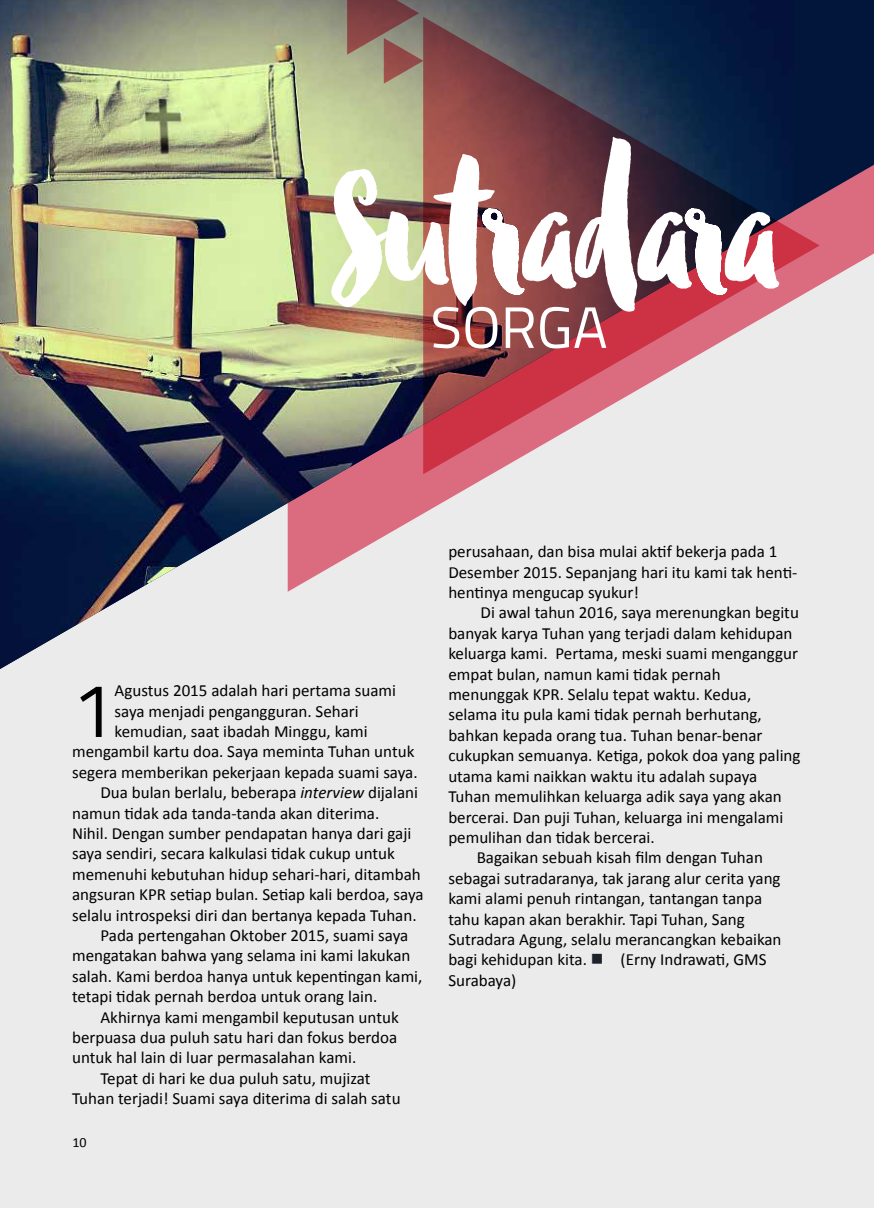
<style>
.page{position:relative;width:874px;height:1208px;background:#fff}
.page>*{position:absolute;margin:0;border:0;box-sizing:border-box;transform-origin:0 0}
.t1{font:215px "Smitten";letter-spacing:-.01em;color:#fff}
.t2{font:76px "Titillium";color:#000}
.t3{font:58.4px "Titillium";color:#fff}
.t4{font:17px/20.4px "Calibri";color:#000}
.t5{font:14px "Calibri";color:#000}
.s1{font-style:italic}
.s2{color:#1d2129}
</style>
<div class="page">
<div style="left:0;top:0;width:872px;height:1208px;background:#ebebec"></div>
<svg style="left:793px;top:0;width:80px;height:669px"></svg>
<img style="left:0;top:0;width:793px;height:669px">
<svg style="left:423px;top:17px;width:396px;height:457px"></svg>
<svg style="left:347px;top:0;width:76px;height:84px;background:#8f7064"></svg>
<h1 class="t1" style="left:331px;top:148px;width:449px">Sutradara</h1>
<h3 class="t3" style="left:430px;top:285px;width:179px">SORGA</h3>
<h2 class="t2" style="left:72px;top:654px;width:44px">1</h2>
<p class="t4" style="left:115px;top:680px;width:283px">Agustus 2015 adalah hari pertama suami</p>
<p class="t4" style="left:115px;top:701px;width:245px">saya menjadi pengangguran. Sehari</p>
<p class="t4" style="left:115px;top:721px;width:254px">kemudian, saat ibadah Minggu, kami</p>
<p class="t4" style="left:72px;top:741px;width:344px">mengambil kartu doa. Saya meminta Tuhan untuk</p>
<p class="t4" style="left:72px;top:762px;width:347px">segera memberikan pekerjaan kepada suami saya.</p>
<p class="t4" style="left:100px;top:782px;width:319px">Dua bulan berlalu, beberapa <span class="s1">interview</span> dijalani</p>
<p class="t4" style="left:72px;top:803px;width:309px">namun tidak ada tanda-tanda akan diterima.</p>
<p class="t4" style="left:72px;top:823px;width:340px">Nihil. Dengan sumber pendapatan hanya dari gaji</p>
<p class="t4" style="left:72px;top:843px;width:324px">saya sendiri, secara kalkulasi tidak cukup untuk</p>
<p class="t4" style="left:72px;top:864px;width:350px">memenuhi kebutuhan hidup sehari-hari, ditambah</p>
<p class="t4" style="left:72px;top:884px;width:353px">angsuran KPR setiap bulan. Setiap kali berdoa, saya</p>
<p class="t4" style="left:72px;top:905px;width:346px">selalu introspeksi diri dan bertanya kepada Tuhan.</p>
<p class="t4" style="left:100px;top:925px;width:309px">Pada pertengahan Oktober 2015, suami saya</p>
<p class="t4" style="left:72px;top:945px;width:340px">mengatakan bahwa yang selama ini kami lakukan</p>
<p class="t4" style="left:72px;top:966px;width:352px">salah. Kami berdoa hanya untuk kepentingan kami,</p>
<p class="t4" style="left:72px;top:986px;width:306px">tetapi tidak pernah berdoa untuk orang lain.</p>
<p class="t4" style="left:100px;top:1007px;width:299px">Akhirnya kami mengambil keputusan untuk</p>
<p class="t4" style="left:72px;top:1027px;width:326px">berpuasa dua puluh satu hari dan fokus berdoa</p>
<p class="t4" style="left:72px;top:1047px;width:285px">untuk hal lain di luar permasalahan kami.</p>
<p class="t4" style="left:100px;top:1068px;width:271px">Tepat di hari ke dua puluh satu, mujizat</p>
<p class="t4" style="left:72px;top:1088px;width:330px">Tuhan terjadi! Suami saya diterima di salah satu</p>
<p class="t5" style="left:72px;top:1133px;width:16px">10</p>
<p class="t4" style="left:448px;top:541px;width:350px">perusahaan, dan bisa mulai aktif bekerja pada 1<br>Desember 2015. Sepanjang hari itu kami tak henti&shy;hentinya mengucap syukur!</p>
<p class="t4" style="left:480px;top:602px;width:320px">Di awal tahun 2016, saya merenungkan begitu</p>
<p class="t4" style="left:448px;top:623px;width:345px">banyak karya Tuhan yang terjadi dalam kehidupan</p>
<p class="t4" style="left:448px;top:643px;width:351px">keluarga kami. Pertama, meski suami menganggur</p>
<p class="t4" style="left:448px;top:664px;width:274px">empat bulan, namun kami tidak pernah</p>
<p class="t4" style="left:448px;top:684px;width:304px">menunggak KPR. Selalu tepat waktu. Kedua,</p>
<p class="t4" style="left:448px;top:704px;width:315px">selama itu pula kami tidak pernah berhutang,</p>
<p class="t4" style="left:448px;top:725px;width:315px">bahkan kepada orang tua. Tuhan benar-benar</p>
<p class="t4" style="left:448px;top:745px;width:353px">cukupkan semuanya. Ketiga, pokok doa yang paling</p>
<p class="t4" style="left:448px;top:766px;width:310px">utama kami naikkan waktu itu adalah supaya</p>
<p class="t4" style="left:448px;top:786px;width:335px">Tuhan memulihkan keluarga adik saya yang akan</p>
<p class="t4" style="left:448px;top:806px;width:336px">bercerai. Dan puji Tuhan, keluarga ini mengalami</p>
<p class="t4" style="left:448px;top:827px;width:208px">pemulihan dan tidak bercerai.</p>
<p class="t4" style="left:476px;top:847px;width:287px">Bagaikan sebuah kisah film dengan Tuhan</p>
<p class="t4" style="left:448px;top:868px;width:333px">sebagai sutradaranya, tak jarang alur cerita yang</p>
<p class="t4" style="left:448px;top:888px;width:315px">kami alami penuh rintangan, tantangan tanpa</p>
<p class="t4" style="left:448px;top:908px;width:298px">tahu kapan akan berakhir. Tapi Tuhan, Sang</p>
<p class="t4" style="left:448px;top:929px;width:334px">Sutradara Agung, selalu merancangkan kebaikan</p>
<p class="t4" style="left:448px;top:949px;width:319px">bagi kehidupan kita. <span class="s2">■</span> (Erny Indrawati, GMS</p>
<p class="t4" style="left:448px;top:970px;width:69px">Surabaya)</p>
</div>
